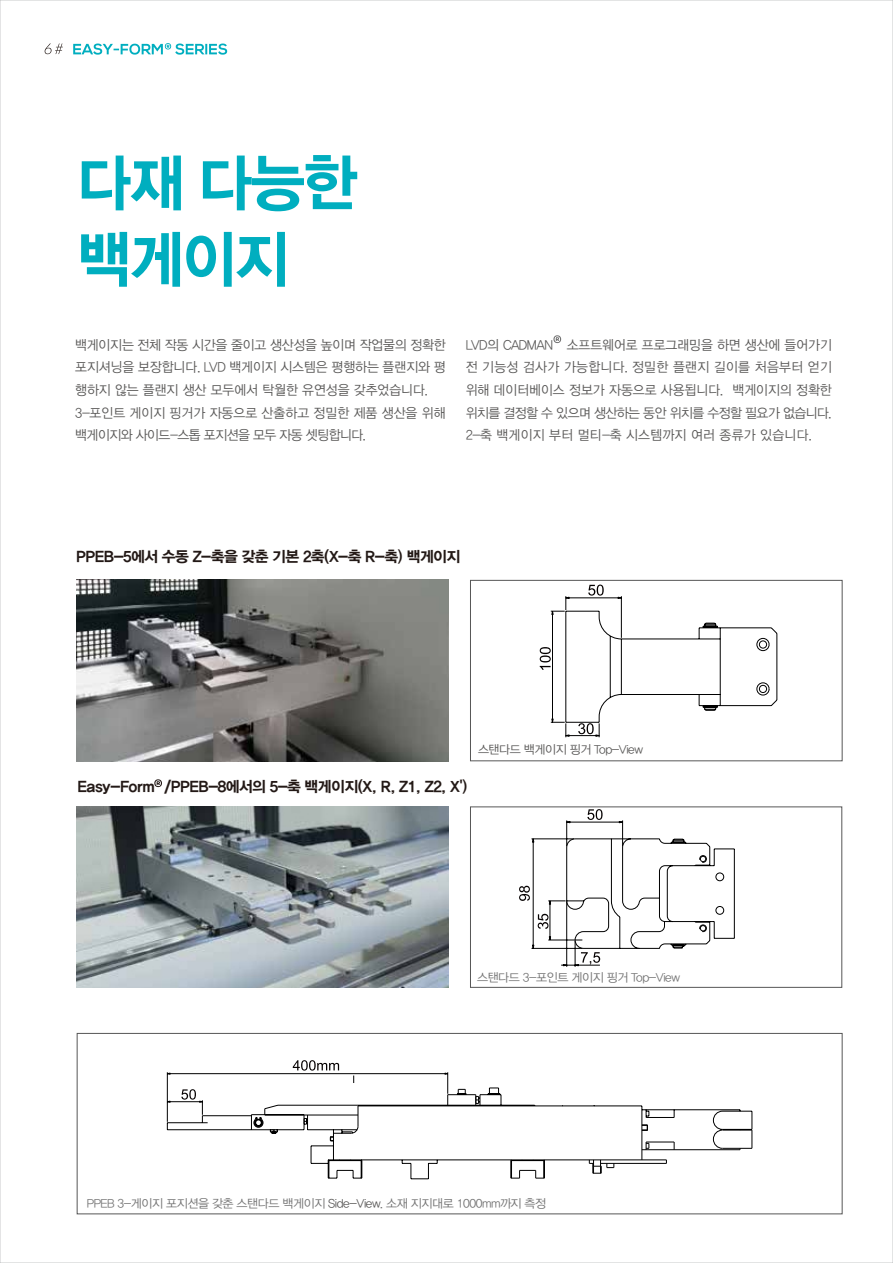
<style>
.page{position:relative;width:893px;height:1263px;background:#fff}
.page>*{position:absolute;margin:0;border:0;box-sizing:border-box;transform-origin:0 0}
.t1{font:62.25px/76.3px "YDIYGO350";letter-spacing:-.035em;color:#00aebf;scale:.95 1}
.t2{font:15px "YDIYGO350";letter-spacing:-.035em;color:#231916}
.t3{font:13.5px/22.6px "YDIYGO320";color:#595857;scale:.95 1}
.t4{font:12px "YDIYGO320";letter-spacing:-.035em;color:#727272}
.t5{font:12px "YDIYGO320";letter-spacing:-.035em;color:#595857}
.s1{color:#595857}
</style>
<div class="page">
<img style="left:77px;top:580px;width:372px;height:181px">
<img style="left:77px;top:806px;width:372px;height:182px">
<svg style="left:540px;top:585px;width:238px;height:152px"></svg>
<div style="left:470px;top:580px;width:372px;height:181px;border:1px solid #575757"></div>
<svg style="left:519px;top:809px;width:216px;height:158px"></svg>
<div style="left:470px;top:806px;width:372px;height:182px;border:1px solid #575757"></div>
<hr style="left:167px;top:1072px;width:1px;height:50px;background:#000">
<hr style="left:167px;top:1073px;width:281px;height:1px;background:#000">
<svg style="left:167px;top:1089px;width:378px;height:90px"></svg>
<svg style="left:202px;top:1087px;width:550px;height:91px"></svg>
<svg style="left:270px;top:1060px;width:210px;height:81px"></svg>
<div style="left:77px;top:1033px;width:765px;height:181px;border:1px solid #575757"></div>
<svg style="left:553px;top:335px;width:8px;height:8px"></svg>
<svg style="left:154px;top:779px;width:8px;height:8px"></svg>
<svg style="left:73px;top:43px;width:154px;height:12px"></svg>
<svg style="left:45px;top:43px;width:18px;height:11px"></svg>
<h1 class="t1" style="left:77px;top:145px;width:296px">다재 다능한 백게이지</h1>
<p class="t3" style="left:75px;top:333px;width:391px">백게이지는 전체 작동 시간을 줄이고 생산성을 높이며 작업물의 정확한 포지셔닝을 보장합니다. LVD 백게이지 시스템은 평행하는 플랜지와 평 행하지 않는 플랜지 생산 모두에서 탁월한 유연성을 갖추었습니다.<br>3-포인트 게이지 핑거가 자동으로 산출하고 정밀한 제품 생산을 위해 백게이지와 사이드-스톱 포지션을 모두 자동 셋팅합니다.</p>
<p class="t3" style="left:466px;top:333px;width:387px;text-align:justify">LVD의 CADMAN 소프트웨어로 프로그래밍을 하면 생산에 들어가기 전 기능성 검사가 가능합니다. 정밀한 플랜지 길이를 처음부터 얻기 위해 데이터베이스 정보가 자동으로 사용됩니다. 백게이지의 정확한 위치를 결정할 수 있으며 생산하는 동안 위치를 수정할 필요가 없습니다.<br>2-축 백게이지 부터 멀티-축 시스템까지 여러 종류가 있습니다.</p>
<p class="t2" style="left:76px;top:549px;width:386px">PPEB-5에서 수동 Z-축을 갖춘 기본 2축(X-축 R-축) 백게이지</p>
<p class="t2" style="left:77px;top:779px;width:392px">Easy-Form /PPEB-8에서의 5-축 백게이지(X, R, Z1, Z2, X')</p>
<p class="t5" style="left:478px;top:743px;width:167px">스탠다드 백게이지 핑거 Top-View</p>
<p class="t4" style="left:477px;top:972px;width:205px">스탠다드 3-포인트 게이지 핑거 Top-View</p>
<p class="t4" style="left:87px;top:1198px;width:461px">PPEB 3-게이지 포지션을 갖춘 스탠다드 백게이지 <span class="s1">Side-View</span>. 소재 지지대로 1000mm까지 측정</p>
</div>
